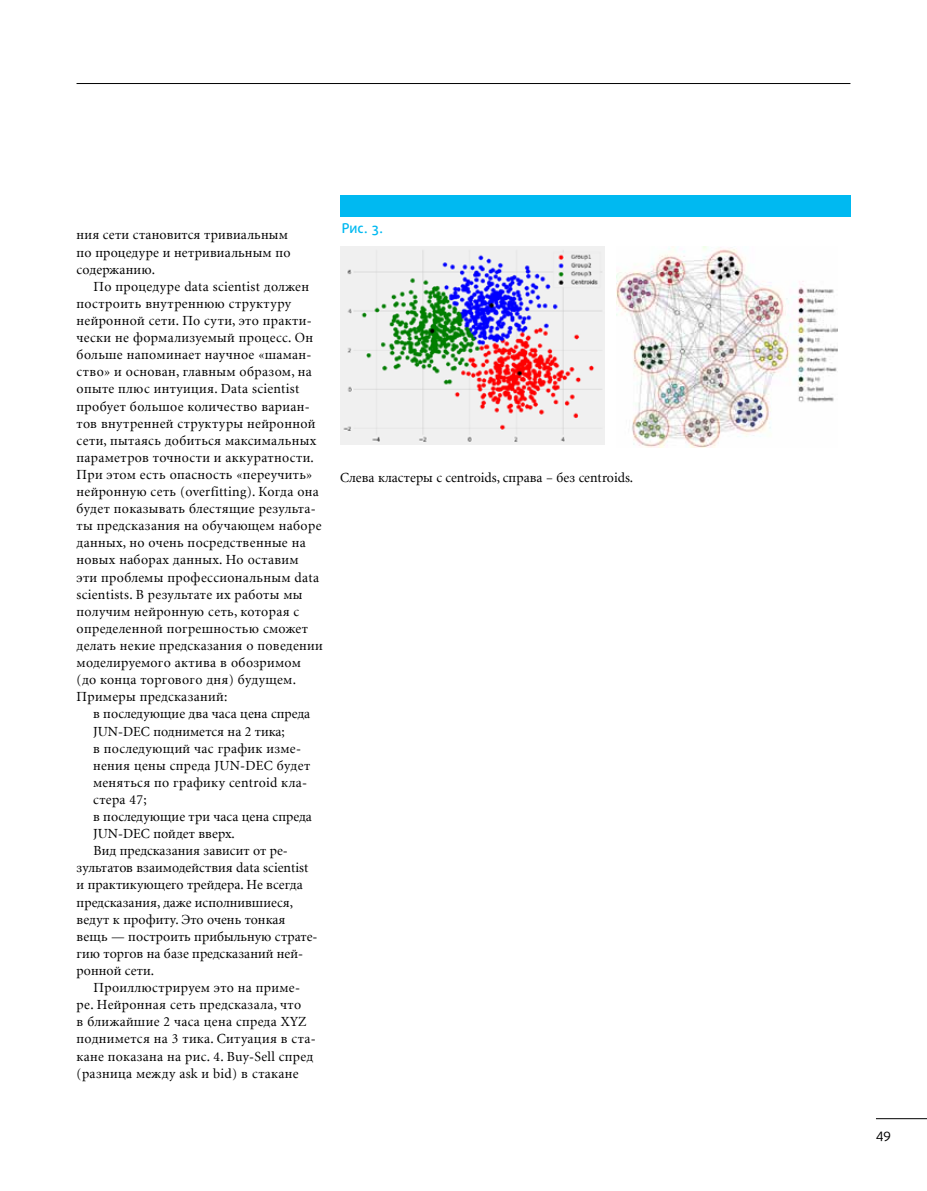
<style>
.page{position:relative;width:927px;height:1191px;background:#fff}
.page>*{position:absolute;margin:0;border:0;box-sizing:border-box;transform-origin:0 0}
.t1{font:13.8px/17.1px "Minion CYR";letter-spacing:.02em;color:#000}
.t2{font:13.8px "Minion CYR";color:#000}
.t3{font:500 13.5px "Daxline Cyr SC";color:#00b9f1}
.t4{font:13.5px "Daxline Cyr SC";color:#000}
</style>
<div class="page">
<hr style="left:77px;top:83px;width:773px;height:1px;background:#000">
<hr style="left:876px;top:1118px;width:51px;height:1px;background:#000">
<img style="left:340px;top:247px;width:264px;height:198px">
<img style="left:617px;top:247px;width:221px;height:200px">
<div style="left:340px;top:196px;width:510px;height:21px;background:#00b9f1"></div>
<p class="t1" style="left:77px;top:226px;width:215px">ния сети становится тривиальным по процедуре и нетривиальным по содержанию.</p>
<p class="t1" style="left:77px;top:278px;width:248px;text-indent:17px">По процедуре data scientist должен построить внутреннюю структуру нейронной сети. По сути, это практи&shy;чески не формализуемый процесс. Он больше напоминает научное «шаман&shy;ство» и основан, главным образом, на опыте плюс интуиция. Data scientist пробует большое количество вариан&shy;тов внутренней структуры нейронной сети, пытаясь добиться максимальных параметров точности и аккуратности.<br>При этом есть опасность «переучить» нейронную сеть (overfitting). Когда она будет показывать блестящие результа&shy;ты предсказания на обучающем наборе данных, но очень посредственные на новых наборах данных. Но оставим эти проблемы профессиональным data scientists. В результате их работы мы получим нейронную сеть, которая с определенной погрешностью сможет делать некие предсказания о поведении моделируемого актива в обозримом (до конца торгового дня) будущем.<br>Примеры предсказаний:</p>
<p class="t2" style="left:93px;top:705px;width:219px">в последующие два часа цена спреда</p>
<p class="t2" style="left:93px;top:723px;width:193px">JUN-DEC поднимется на 2 тика;</p>
<p class="t1" style="left:93px;top:739px;width:209px">в последующий час график изме-</p>
<p class="t1" style="left:93px;top:756px;width:219px">нения цены спреда JUN-DEC будет</p>
<p class="t1" style="left:93px;top:773px;width:215px">меняться по графику centroid кла-</p>
<p class="t1" style="left:93px;top:790px;width:55px">стера 47;</p>
<p class="t2" style="left:93px;top:808px;width:220px">в последующие три часа цена спреда</p>
<p class="t2" style="left:93px;top:825px;width:143px">JUN-DEC пойдет вверх.</p>
<p class="t2" style="left:94px;top:842px;width:196px">Вид предсказания зависит от ре-</p>
<p class="t2" style="left:77px;top:859px;width:233px">зультатов взаимодействия data scientist</p>
<p class="t2" style="left:77px;top:876px;width:228px">и практикующего трейдера. Не всегда</p>
<p class="t2" style="left:77px;top:894px;width:218px">предсказания, даже исполнившиеся,</p>
<p class="t2" style="left:77px;top:911px;width:210px">ведут к профиту. Это очень тонкая</p>
<p class="t2" style="left:77px;top:928px;width:242px">вещь — построить прибыльную страте-</p>
<p class="t2" style="left:77px;top:945px;width:228px">гию торгов на базе предсказаний ней-</p>
<p class="t2" style="left:77px;top:962px;width:79px">ронной сети.</p>
<p class="t1" style="left:94px;top:979px;width:208px">Проиллюстрируем это на приме-</p>
<p class="t1" style="left:77px;top:996px;width:226px">ре. Нейронная сеть предсказала, что</p>
<p class="t1" style="left:77px;top:1013px;width:231px">в ближайшие 2 часа цена спреда XYZ</p>
<p class="t1" style="left:77px;top:1030px;width:241px">поднимется на 3 тика. Ситуация в ста-</p>
<p class="t1" style="left:77px;top:1047px;width:238px">кане показана на рис. 4. Buy-Sell спред</p>
<p class="t1" style="left:77px;top:1064px;width:223px">(разница между ask и bid) в стакане</p>
<p class="t3" style="left:342px;top:220px;width:43px">Рис. 3.</p>
<p class="t2" style="left:340px;top:470px;width:295px">Слева кластеры с centroids, справа – без centroids.</p>
<p class="t4" style="left:876px;top:1126px;width:17px">49</p>
</div>
